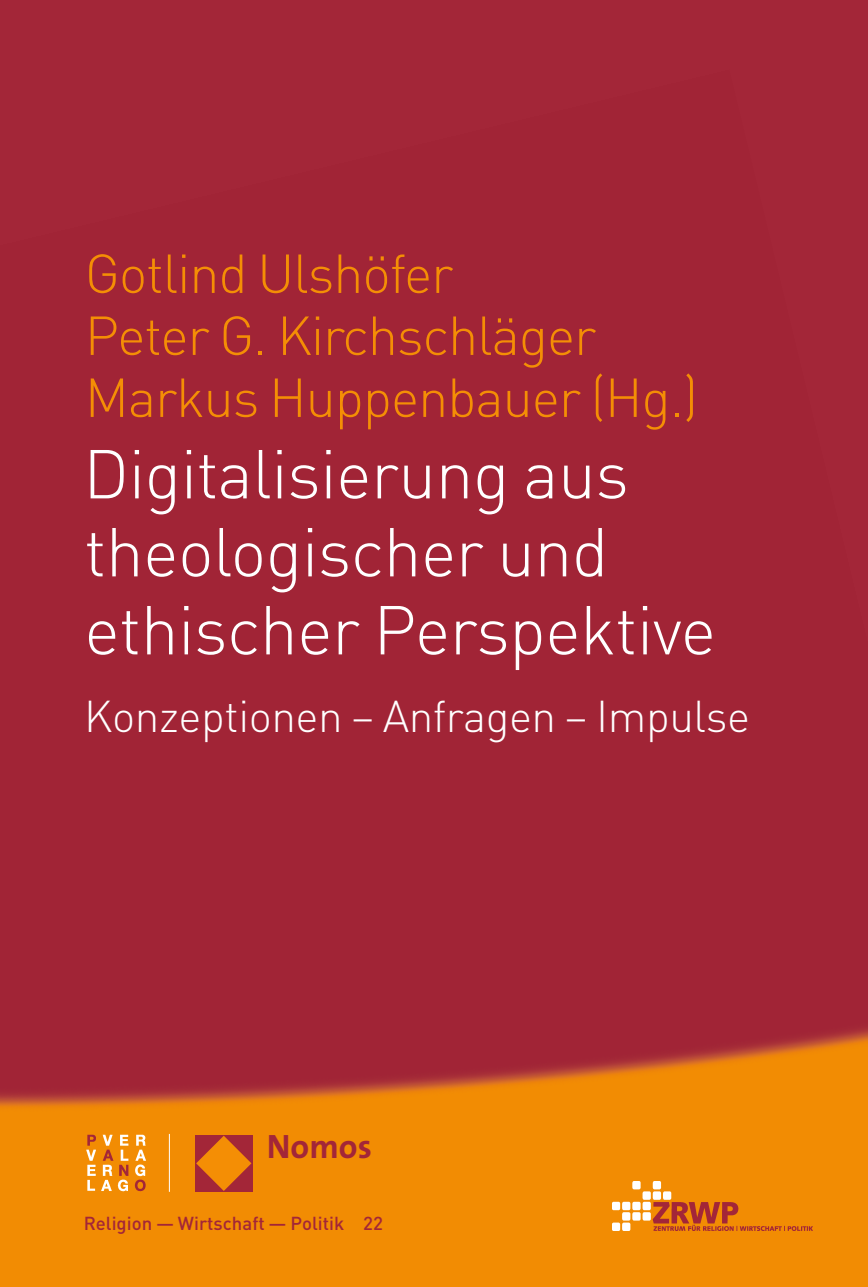
<style>
.page{position:relative;width:868px;height:1287px;background:#fff}
.page>*{position:absolute;margin:0;border:0;box-sizing:border-box;transform-origin:0 0}
.t1{font:300 68px/78px "DIN";letter-spacing:-.01em;color:#fff}
.t2{font:300 54px/62px "DIN";letter-spacing:-.02em;color:#f48e05}
.t3{font:300 44px "DIN";letter-spacing:-.01em;color:#fff}
.t4{font:700 34px "The Sans Os F";color:#a32638}
.t5{font:500 18.6px "DIN";color:#a32638}
</style>
<div class="page">
<div style="left:0;top:0;width:867px;height:1287px;background:#a32638"></div>
<img style="left:0;top:1029px;width:867px;height:258px">
<hr style="left:169px;top:1134px;width:1px;height:58px;background:#fff">
<div style="left:195px;top:1135px;width:57px;height:57px;background:#a32638"></div>
<svg style="left:196px;top:1136px;width:55px;height:55px"></svg>
<img style="left:85px;top:1134px;width:63px;height:58px">
<img style="left:612px;top:1182px;width:200px;height:48px">
<p class="t2" style="left:85px;top:242px;width:614px">Gotlind Ulshöfer<br>Peter G. Kirchschläger<br>Markus Huppenbauer (Hg.)</p>
<p class="t1" style="left:83px;top:434px;width:634px">Digitalisierung aus theologischer und ethischer Perspektive</p>
<p class="t3" style="left:84px;top:689px;width:667px">Konzeptionen – Anfragen – Impulse</p>
<p class="t4" style="left:267px;top:1124px;width:106px">Nomos</p>
<p class="t5" style="left:84px;top:1211px;width:301px">Religion — Wirtschaft — Politik 22</p>
</div>
